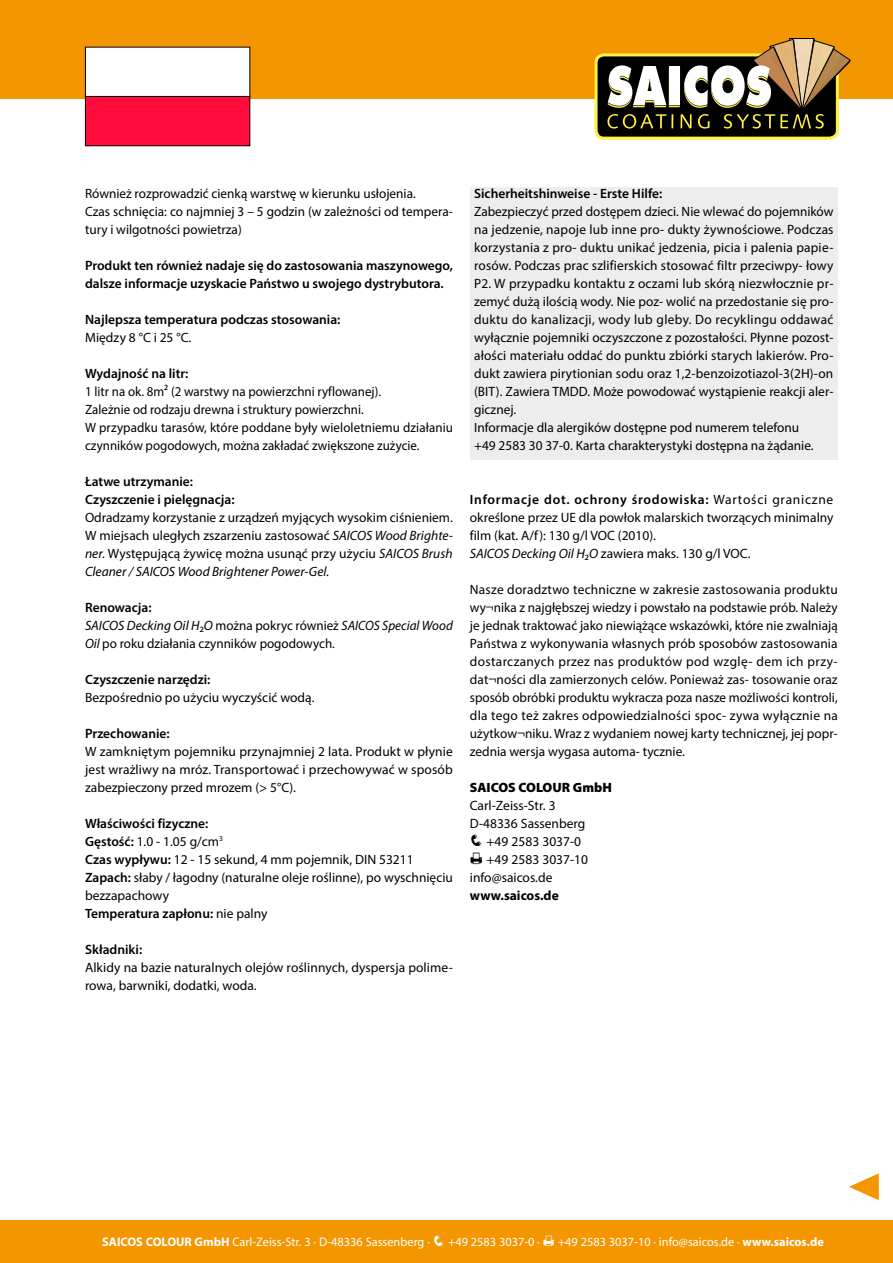
<style>
.page{position:relative;width:893px;height:1263px;background:#fff}
.page>*{position:absolute;margin:0;border:0;box-sizing:border-box;transform-origin:0 0}
.t1{font:13.5px/18px "Myriad Pro";color:#000}
.t2{font:600 13.5px/18px "Myriad Pro";color:#000}
.t3{font:13.5px/18px "Myriad Pro";color:#000;scale:.96 1}
.t4{font:900 13.5px "Myriad Pro";color:#000}
.t5{font:700 13.5px "Myriad Pro";color:#000}
.t6{font:12.45px "Myriad Pro";color:#fff}
.s1{font-style:italic}
.s2{font-weight:600}
.s3{font-weight:700}
</style>
<div class="page">
<div style="left:0;top:0;width:893px;height:99px;background:#f49600"></div>
<div style="left:596px;top:55px;width:241px;height:83px;background:#000;border-radius:8px"></div>
<div style="left:594px;top:53px;width:245px;height:87px;border:3px solid #fff042;border-radius:8px"></div>
<svg style="left:607px;top:38px;width:243px;height:91px"></svg>
<div style="left:0;top:1220px;width:893px;height:43px;background:#f49600"></div>
<div style="left:470px;top:187px;width:368px;height:272px;background:#ededed"></div>
<div style="left:85px;top:47px;width:165px;height:49px;background:#fff"></div>
<div style="left:85px;top:96px;width:165px;height:50px;background:#ff0c3c"></div>
<div style="left:85px;top:96px;width:165px;height:50px;border:1px solid #000"></div>
<svg style="left:849px;top:1173px;width:30px;height:27px"></svg>
<p class="t1" style="left:85px;top:184px;width:369px">Również rozprowadzić cienką warstwę w kierunku usłojenia.<br>Czas schnięcia: co najmniej 3 – 5 godzin (w zależności od tempera&shy;tury i wilgotności powietrza)</p>
<p class="t2" style="left:85px;top:256px;width:369px">Produkt ten również nadaje się do zastosowania maszynowego, dalsze informacje uzyskacie Państwo u swojego dystrybutora.</p>
<p class="t2" style="left:85px;top:310px;width:257px">Najlepsza temperatura podczas stosowania:</p>
<p class="t1" style="left:85px;top:328px;width:108px">Między 8 °C i 25 °C.</p>
<p class="t2" style="left:85px;top:364px;width:105px">Wydajność na litr:</p>
<p class="t3" style="left:85px;top:382px;width:385px">1 litr na ok. 8m² (2 warstwy na powierzchni ryflowanej).<br>Zależnie od rodzaju drewna i struktury powierzchni.<br>W przypadku tarasów, które poddane były wieloletniemu działaniu czynników pogodowych, można zakładać zwiększone zużycie.</p>
<p class="t2" style="left:85px;top:472px;width:151px">Łatwe utrzymanie:<br>Czyszczenie i pielęgnacja:</p>
<p class="t1" style="left:85px;top:508px;width:369px;text-align:justify">Odradzamy korzystanie z urządzeń myjących wysokim ciśnieniem.<br>W miejsach uległych zszarzeniu zastosować <span class="s1">SAICOS Wood Brighte&shy;ner.</span> Występującą żywicę można usunąć przy użyciu <span class="s1">SAICOS Brush Cleaner / SAICOS Wood Brightener Power-Gel.</span></p>
<p class="t1" style="left:85px;top:598px;width:369px"><span class="s2">Renowacja:<br></span><span class="s1">SAICOS Decking Oil H</span>₂<span class="s1">O</span> można pokryc również <span class="s1">SAICOS Special Wood<br>Oil</span> po roku działania czynników pogodowych.</p>
<p class="t2" style="left:85px;top:670px;width:127px">Czyszczenie narzędzi:</p>
<p class="t1" style="left:85px;top:688px;width:231px">Bezpośrednio po użyciu wyczyścić wodą.</p>
<p class="t2" style="left:85px;top:724px;width:86px">Przechowanie:</p>
<p class="t1" style="left:85px;top:742px;width:369px;text-align:justify">W zamkniętym pojemniku przynajmniej 2 lata. Produkt w płynie jest wrażliwy na mróz. Transportować i przechowywać w sposób zabezpieczony przed mrozem (&gt; 5°C).</p>
<p class="t1" style="left:85px;top:814px;width:369px"><span class="s2">Właściwości fizyczne:<br>Gęstość:</span> 1.0 - 1.05 g/cm<sup>3<br></sup><span class="s2">Czas wypływu:</span> 12 - 15 sekund, 4 mm pojemnik, DIN 53211<br><span class="s2">Zapach:</span> słaby / łagodny (naturalne oleje roślinne), po wyschnięciu bezzapachowy<br><span class="s2">Temperatura zapłonu:</span> nie palny</p>
<p class="t2" style="left:85px;top:940px;width:59px">Składniki:</p>
<p class="t1" style="left:85px;top:958px;width:369px">Alkidy na bazie naturalnych olejów roślinnych, dyspersja polime&shy;rowa, barwniki, dodatki, woda.</p>
<p class="t2" style="left:474px;top:184px;width:190px">Sicherheitshinweise - Erste Hilfe:</p>
<p class="t1" style="left:474px;top:202px;width:361px">Zabezpieczyć przed dostępem dzieci. Nie wlewać do pojemników na jedzenie, napoje lub inne pro- dukty żywnościowe. Podczas korzystania z pro- duktu unikać jedzenia, picia i palenia papie&shy;rosów. Podczas prac szlifierskich stosować filtr przeciwpy- łowy P2. W przypadku kontaktu z oczami lub skórą niezwłocznie pr&shy;zemyć dużą ilością wody. Nie poz- wolić na przedostanie się pro&shy;duktu do kanalizacji, wody lub gleby. Do recyklingu oddawać wyłącznie pojemniki oczyszczone z pozostałości. Płynne pozost&shy;ałości materiału oddać do punktu zbiórki starych lakierów. Pro&shy;dukt zawiera pirytionian sodu oraz 1,2-benzoizotiazol-3(2H)-on (BIT). Zawiera TMDD. Może powodować wystąpienie reakcji aler&shy;gicznej.<br>Informacje dla alergików dostępne pod numerem telefonu<br>+49 2583 30 37-0. Karta charakterystyki dostępna na żądanie.</p>
<p class="t1" style="left:470px;top:490px;width:365px"><span class="s2">Informacje dot. ochrony środowiska:</span> Wartości graniczne określone przez UE dla powłok malarskich tworzących minimalny film (kat. A/f): 130 g/l VOC (2010).<br><span class="s1">SAICOS Decking Oil H</span>₂<span class="s1">O</span> zawiera maks. 130 g/l VOC.</p>
<p class="t1" style="left:470px;top:580px;width:369px;text-align:justify">Nasze doradztwo techniczne w zakresie zastosowania produktu wy¬nika z najgłębszej wiedzy i powstało na podstawie prób. Należy je jednak traktować jako niewiążące wskazówki, które nie zwalniają Państwa z wykonywania własnych prób sposobów zastosowania dostarczanych przez nas produktów pod wzglę- dem ich przy&shy;dat¬ności dla zamierzonych celów. Ponieważ zas- tosowanie oraz sposób obróbki produktu wykracza poza nasze możliwości kontroli, dla tego też zakres odpowiedzialności spoc- zywa wyłącznie na użytkow¬niku. Wraz z wydaniem nowej karty technicznej, jej popr&shy;zednia wersja wygasa automa- tycznie.</p>
<p class="t4" style="left:470px;top:778px;width:143px">SAICOS COLOUR GmbH</p>
<p class="t1" style="left:470px;top:796px;width:117px">Carl-Zeiss-Str. 3<br>D-48336 Sassenberg</p>
<p class="t1" style="left:470px;top:832px;width:113px">❑ +49 2583 3037-0</p>
<p class="t1" style="left:486px;top:850px;width:103px">+49 2583 3037-10</p>
<p class="t1" style="left:470px;top:868px;width:84px">info@saicos.de</p>
<p class="t5" style="left:470px;top:887px;width:90px">www.saicos.de</p>
<p class="t6" style="left:102px;top:1234px;width:439px"><span class="s3">SAICOS COLOUR GmbH</span> Carl-Zeiss-Str. 3 · D-48336 Sassenberg · ❑ +49 2583 3037-0 ·</p>
<p class="t6" style="left:558px;top:1234px;width:267px">+49 2583 3037-10 · info@saicos.de · <span class="s3">www.saicos.de</span></p>
</div>
